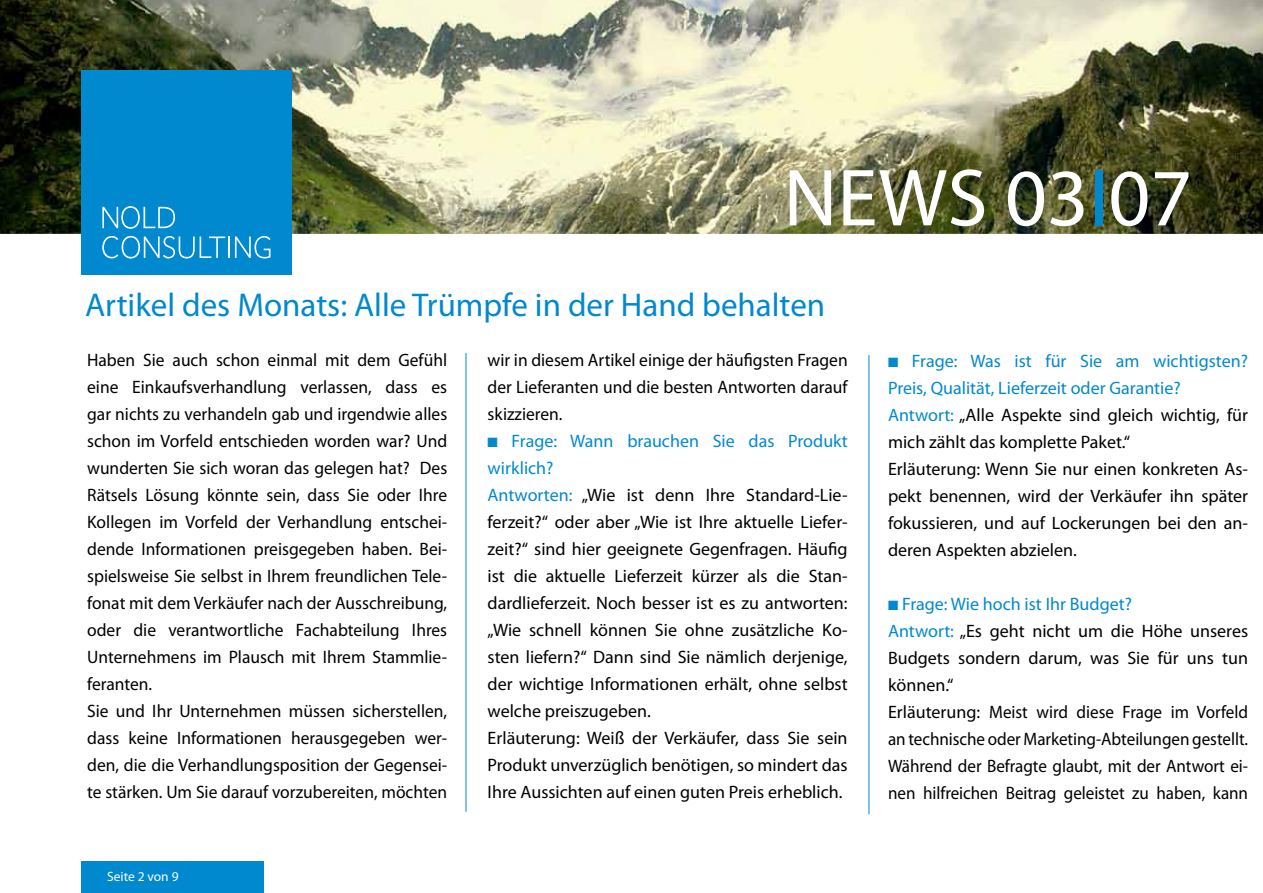
<style>
.page{position:relative;width:1263px;height:893px;background:#fff}
.page>*{position:absolute;margin:0;border:0;box-sizing:border-box;transform-origin:0 0}
.t1{font:81.75px "Myriad Pro";color:#fff}
.t2{font:33px "Myriad Pro";color:#0089cf}
.t3{font:18px/27px "Myriad Pro";color:#000}
.t4{font:13.5px "Myriad Pro";color:#fff}
.s1{color:#0089cf}
</style>
<div class="page">
<div style="left:81px;top:861px;width:183px;height:32px;background:#0089cf"></div>
<img style="left:0;top:0;width:1263px;height:234px">
<hr style="left:466px;top:353px;width:1px;height:459px;background:#0089cf">
<hr style="left:868px;top:355px;width:1px;height:459px;background:#0089cf">
<div style="left:81px;top:70px;width:211px;height:205px;background:#0089cf"></div>
<hr style="left:228px;top:237px;width:2px;height:21px;background:#fff">
<svg style="left:235px;top:236px;width:35px;height:22px"></svg>
<svg style="left:102px;top:236px;width:123px;height:23px"></svg>
<svg style="left:102px;top:206px;width:73px;height:23px"></svg>
<h1 class="t1" style="left:783px;top:147px;width:410px">NEWS 03<span class="s1">I</span>07</h1>
<h2 class="t2" style="left:85px;top:284px;width:742px">Artikel des Monats: Alle Trümpfe in der Hand behalten</h2>
<p class="t3" style="left:87px;top:346px;width:362px">Haben Sie auch schon einmal mit dem Gefühl eine Einkaufsverhandlung verlassen, dass es gar nichts zu verhandeln gab und irgendwie alles schon im Vorfeld entschieden worden war? Und wunderten Sie sich woran das gelegen hat? Des Rätsels Lösung könnte sein, dass Sie oder Ihre Kollegen im Vorfeld der Verhandlung entschei&shy;dende Informationen preisgegeben haben. Bei&shy;spielsweise Sie selbst in Ihrem freundlichen Tele&shy;fonat mit dem Verkäufer nach der Ausschreibung, oder die verantwortliche Fachabteilung Ihres Unternehmens im Plausch mit Ihrem Stammlie&shy;feranten.<br>Sie und Ihr Unternehmen müssen sicherstellen, dass keine Informationen herausgegeben wer&shy;den, die die Verhandlungsposition der Gegensei&shy;te stärken. Um Sie darauf vorzubereiten, möchten</p>
<p class="t3" style="left:488px;top:346px;width:362px;text-align:justify">wir in diesem Artikel einige der häufigsten Fragen der Lieferanten und die besten Antworten darauf skizzieren.</p>
<p class="t3" style="left:488px;top:427px;width:362px"><span class="s1">■ Frage: Wann brauchen Sie das Produkt wirklich?<br>Antworten:</span> „Wie ist denn Ihre Standard-Lie&shy;ferzeit?“ oder aber „Wie ist Ihre aktuelle Liefer&shy;zeit?“ sind hier geeignete Gegenfragen. Häufig ist die aktuelle Lieferzeit kürzer als die Stan&shy;dardlieferzeit. Noch besser ist es zu antworten: „Wie schnell können Sie ohne zusätzliche Ko&shy;sten liefern?“ Dann sind Sie nämlich derjenige, der wichtige Informationen erhält, ohne selbst welche preiszugeben.<br>Erläuterung: Weiß der Verkäufer, dass Sie sein Produkt unverzüglich benötigen, so mindert das Ihre Aussichten auf einen guten Preis erheblich.</p>
<p class="t4" style="left:107px;top:868px;width:73px">Seite 2 von 9</p>
<p class="t3" style="left:888px;top:347px;width:362px"><span class="s1">■ Frage: Was ist für Sie am wichtigsten?<br>Preis, Qualität, Lieferzeit oder Garantie?<br>Antwort:</span> „Alle Aspekte sind gleich wichtig, für mich zählt das komplette Paket.“<br>Erläuterung: Wenn Sie nur einen konkreten As&shy;pekt benennen, wird der Verkäufer ihn später fokussieren, und auf Lockerungen bei den an&shy;deren Aspekten abzielen.</p>
<p class="t3" style="left:888px;top:590px;width:362px"><span class="s1">■ Frage: Wie hoch ist Ihr Budget?<br>Antwort:</span> „Es geht nicht um die Höhe unseres Budgets sondern darum, was Sie für uns tun können.“<br>Erläuterung: Meist wird diese Frage im Vorfeld an technische oder Marketing-Abteilungen gestellt.<br>Während der Befragte glaubt, mit der Antwort ei&shy;nen hilfreichen Beitrag geleistet zu haben, kann</p>
</div>
